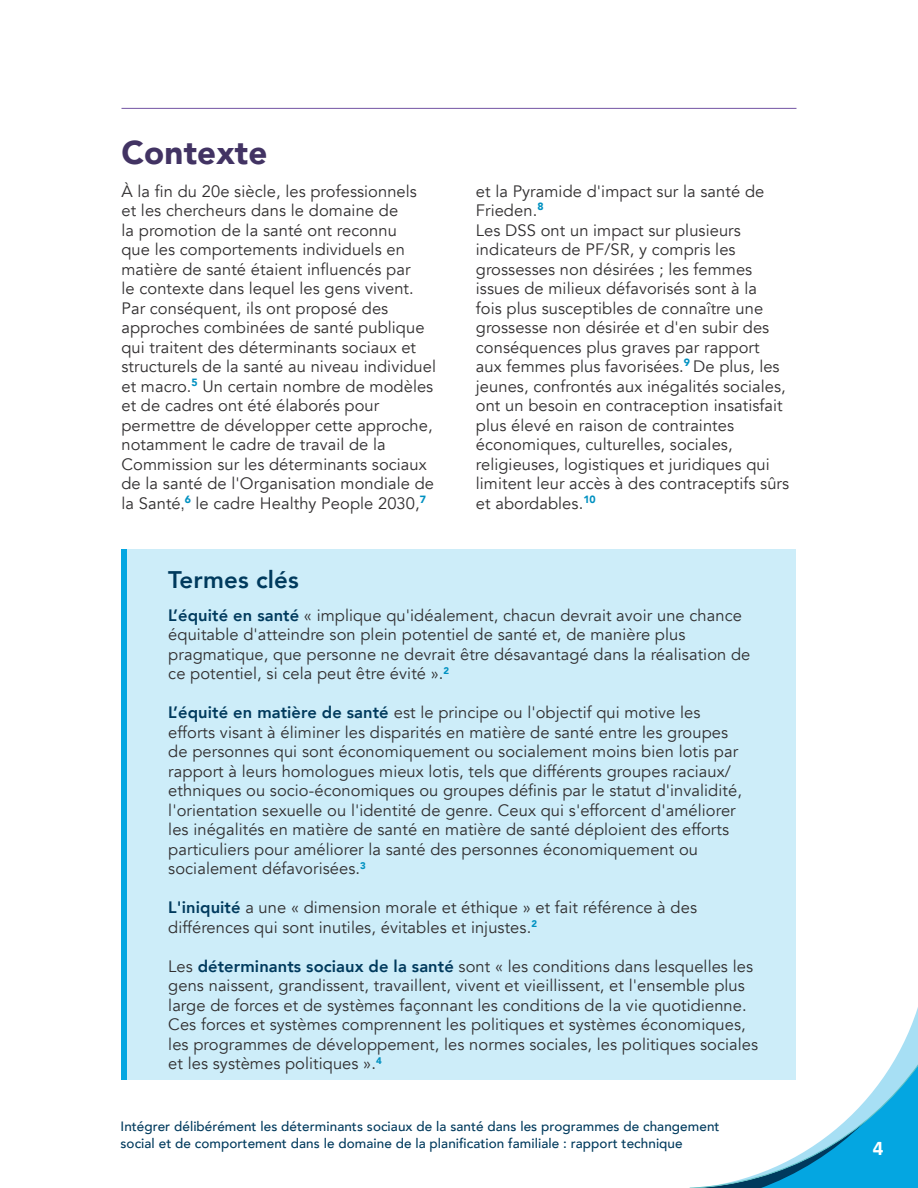
<style>
.page{position:relative;width:918px;height:1188px;background:#fff}
.page>*{position:absolute;margin:0;border:0;box-sizing:border-box;transform-origin:0 0}
.Body_Copy_2_col{font:900 33px "Avenir";letter-spacing:.005em;color:#423363}
.Body_Copy{font:800 24px "Avenir";letter-spacing:.005em;color:#003a5d}
.t1{font:700 21px "Calibri";color:#fff}
.Body_Copy-2{font:16.5px/19.5px "Avenir";letter-spacing:.005em;color:#312f30}
.Body_Copy_2_col-2{font:16.5px/19.5px "Avenir";letter-spacing:.005em;color:#312f30}
.t2{font:500 13.5px/16.5px "Avenir";letter-spacing:.005em;color:#003a5d}
.s1{font-family:"Arial Narrow"}
.s2{font-weight:800;color:#003a5d}
</style>
<div class="page">
<svg style="left:897px;top:1007px;width:21px;height:48px"></svg>
<svg style="left:689px;top:1055px;width:229px;height:133px"></svg>
<div style="left:122px;top:550px;width:674px;height:530px;background:#cdedf9"></div>
<div style="left:122px;top:550px;width:5px;height:530px;background:#04a6e1"></div>
<hr style="left:122px;top:108px;width:674px;height:1px;background:#7354a3">
<p class="Body_Copy_2_col" style="left:122px;top:124px;width:147px">Contexte</p>
<p class="Body_Copy_2_col-2" style="left:121px;top:181px;width:316px">À la fin du 20e siècle, les professionnels<br>et les chercheurs dans le domaine de<br>la promotion de la santé ont reconnu<br>que les comportements individuels en matière de santé étaient influencés par<br>le contexte dans lequel les gens vivent.<br>Par conséquent, ils ont proposé des approches combinées de santé publique qui traitent des déterminants sociaux et structurels de la santé au niveau individuel et macro.<sup>5</sup> Un certain nombre de modèles et de cadres ont été élaborés pour permettre de développer cette approche, notamment le cadre de travail de la Commission sur les déterminants sociaux de la santé de l'Organisation mondiale de la Santé<span class="s1">,</span><sup>6</sup> le cadre Healthy People 2030,<sup>7</sup></p>
<p class="Body_Copy_2_col-2" style="left:476px;top:181px;width:290px">et la Pyramide d'impact sur la santé de<br>Frieden.<sup>8</sup></p>
<p class="Body_Copy_2_col-2" style="left:476px;top:220px;width:315px">Les DSS ont un impact sur plusieurs indicateurs de PF/SR, y compris les grossesses non désirées ; les femmes issues de milieux défavorisés sont à la<br>fois plus susceptibles de connaître une grossesse non désirée et d'en subir des conséquences plus graves par rapport aux femmes plus favorisées.<sup>9</sup> De plus, les jeunes, confrontés aux inégalités sociales, ont un besoin en contraception insatisfait plus élevé en raison de contraintes économiques, culturelles, sociales, religieuses, logistiques et juridiques qui limitent leur accès à des contraceptifs sûrs et abordables.<sup>10</sup></p>
<p class="Body_Copy" style="left:168px;top:561px;width:132px">Termes clés</p>
<p class="Body_Copy-2" style="left:168px;top:606px;width:584px"><span class="s2">L’équité en santé</span> « implique qu'idéalement, chacun devrait avoir une chance équitable d'atteindre son plein potentiel de santé et, de manière plus pragmatique, que personne ne devrait être désavantagé dans la réalisation de ce potentiel, si cela peut être évité ».<sup>2</sup></p>
<p class="Body_Copy-2" style="left:168px;top:703px;width:575px"><span class="s2">L’équité en matière de santé</span> est le principe ou l'objectif qui motive les efforts visant à éliminer les disparités en matière de santé entre les groupes de personnes qui sont économiquement ou socialement moins bien lotis par rapport à leurs homologues mieux lotis, tels que différents groupes raciaux/ ethniques ou socio-économiques ou groupes définis par le statut d'invalidité, l'orientation sexuelle ou l'identité de genre. Ceux qui s'efforcent d'améliorer les inégalités en matière de santé en matière de santé déploient des efforts particuliers pour améliorer la santé des personnes économiquement ou socialement défavorisées.<sup>3</sup></p>
<p class="Body_Copy-2" style="left:168px;top:898px;width:530px"><span class="s2">L'iniquité</span> a une « dimension morale et éthique » et fait référence à des différences qui sont inutiles, évitables et injustes.<sup>2</sup></p>
<p class="Body_Copy-2" style="left:168px;top:957px;width:591px">Les <span class="s2">déterminants sociaux de la santé</span> sont « les conditions dans lesquelles les gens naissent, grandissent, travaillent, vivent et vieillissent, et l'ensemble plus large de forces et de systèmes façonnant les conditions de la vie quotidienne.<br>Ces forces et systèmes comprennent les politiques et systèmes économiques, les programmes de développement, les normes sociales, les politiques sociales et les systèmes politiques ».<sup>4</sup></p>
<p class="t2" style="left:121px;top:1118px;width:601px">Intégrer délibérément les déterminants sociaux de la santé dans les programmes de changement social et de comportement dans le domaine de la planification familiale : rapport technique</p>
<p class="t1" style="left:873px;top:1135px;width:12px">4</p>
</div>
